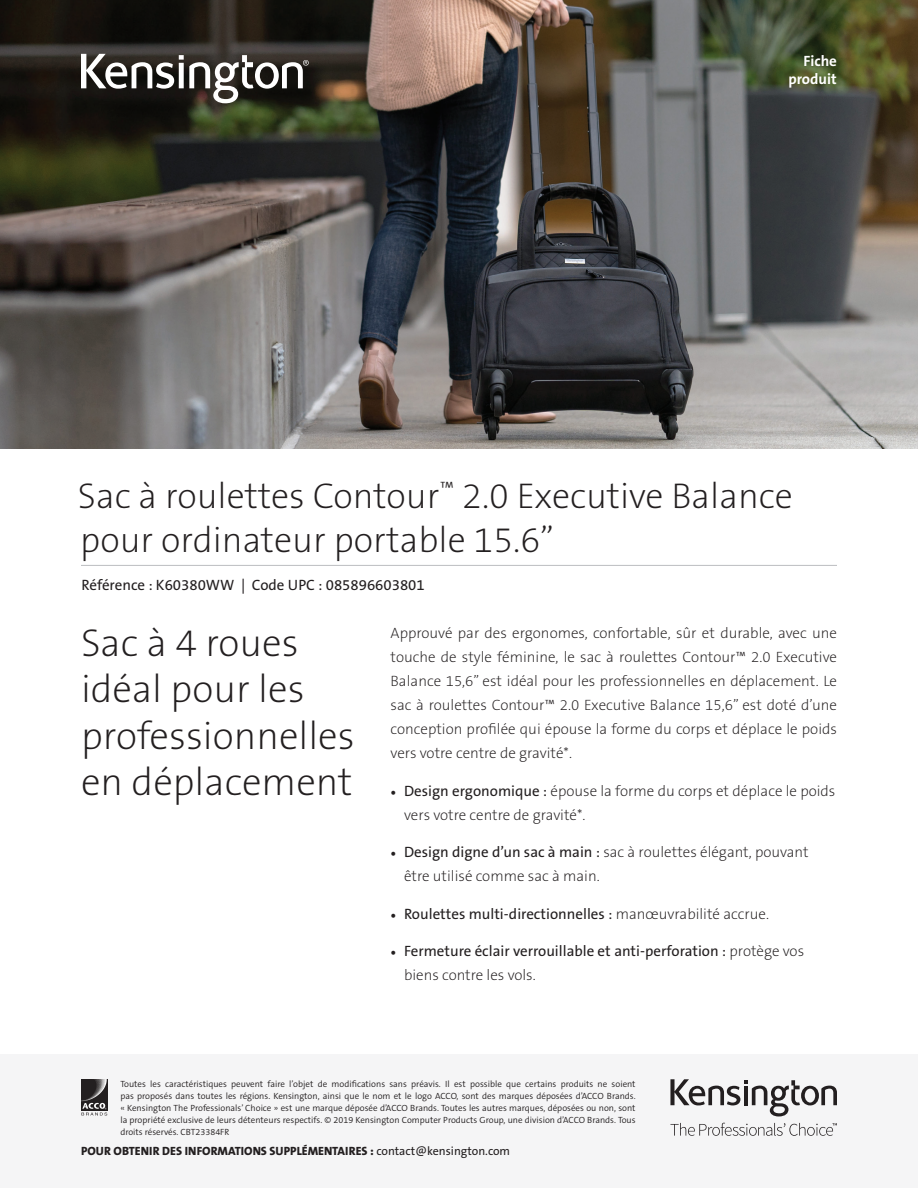
<style>
.page{position:relative;width:918px;height:1188px;background:#fff}
.page>*{position:absolute;margin:0;border:0;box-sizing:border-box;transform-origin:0 0}
.Body{font:39px/46.5px "The Sans KENSINGTON2 XL";color:#231f20}
.Main_Header{font:36px/43.2px "The Sans KENSINGTON2 XL";color:#231f20}
.t1{font:15px/24px "The Sans KENSINGTON2 XL";color:#231f20}
.Part_No__UPC{font:15px/24px "The Sans KENSINGTON5 Rg";color:#231f20}
.Part_No__UPC-2{font:15px "The Sans KENSINGTON7 Bd";color:#fff}
.t2{font:12px "The Sans KENSINGTON8 XB";color:#231f20}
.t3{font:9px/12px "The Sans KENSINGTON4 SL";color:#231f20;text-align:justify}
.s1{font-family:"Minion Pro"}
.s2{font-family:"The Sans KENSINGTON5 Rg"}
.s3{font-family:"The Sans KENSINGTON2 XL"}
</style>
<div class="page">
<img style="left:0;top:0;width:918px;height:449px">
<div style="left:0;top:1054px;width:918px;height:134px;background:#f5f5f6"></div>
<hr style="left:81px;top:565px;width:756px;height:1px;background:#bcbdc0">
<img style="left:81px;top:1079px;width:27px;height:32px">
<svg style="left:81px;top:1103px;width:26px;height:13px"></svg>
<svg style="left:670px;top:1079px;width:167px;height:37px"></svg>
<svg style="left:670px;top:1123px;width:167px;height:13px"></svg>
<svg style="left:81px;top:54px;width:228px;height:49px"></svg>
<p class="Part_No__UPC-2" style="left:804px;top:53px;width:35px">Fiche</p>
<p class="Part_No__UPC-2" style="left:788px;top:71px;width:50px">produit</p>
<p class="Main_Header" style="left:78px;top:476px;width:717px">Sac à roulettes Contour<sup>™</sup> 2.0 Executive Balance pour ordinateur portable 15.6”</p>
<p class="Part_No__UPC" style="left:82px;top:573px;width:345px">Référence : K60380WW | Code UPC : 085896603801</p>
<p class="Body" style="left:81px;top:621px;width:275px">Sac à 4 roues idéal pour les professionnelles en déplacement</p>
<p class="t1" style="left:391px;top:622px;width:448px;text-align:justify">Approuvé par des ergonomes, confortable, sûr et durable, avec une touche de style féminine, le sac à roulettes Contour™ 2.0 Executive Balance 15,6” est idéal pour les professionnelles en déplacement. Le sac à roulettes Contour™ 2.0 Executive Balance 15,6” est doté d’une conception profilée qui épouse la forme du corps et déplace le poids vers votre centre de gravité*.</p>
<p class="t1" style="left:404px;top:779px;width:433px;text-indent:-14px"><span class="s1">•</span> <span class="s2">Design ergonomique :</span> épouse la forme du corps et déplace le poids vers votre centre de gravité*.</p>
<p class="t1" style="left:404px;top:841px;width:406px;text-indent:-14px"><span class="s1">•</span> <span class="s2">Design digne d’un sac à main :</span> sac à roulettes élégant, pouvant être utilisé comme sac à main.</p>
<p class="Part_No__UPC" style="left:391px;top:902px;width:380px"><span class="s1">•</span> Roulettes multi-directionnelles : <span class="s3">manœuvrabilité accrue.</span></p>
<p class="Part_No__UPC" style="left:404px;top:940px;width:402px;text-indent:-14px"><span class="s1">•</span> Fermeture éclair verrouillable et anti-perforation : <span class="s3">protège vos biens contre les vols.</span></p>
<p class="t3" style="left:120px;top:1079px;width:517px">Toutes les caractéristiques peuvent faire l’objet de modifications sans préavis. Il est possible que certains produits ne soient pas proposés dans toutes les régions. Kensington, ainsi que le nom et le logo ACCO, sont des marques déposées d’ACCO Brands. « Kensington The Professionals’ Choice » est une marque déposée d’ACCO Brands. Toutes les autres marques, déposées ou non, sont la propriété exclusive de leurs détenteurs respectifs. © 2019 Kensington Computer Products Group, une division d’ACCO Brands. Tous droits réservés. CBT23384FR</p>
<p class="t2" style="left:81px;top:1145px;width:431px">POUR OBTENIR DES INFORMATIONS SUPPLÉMENTAIRES : <span class="s2">contact@kensington.com</span></p>
</div>
